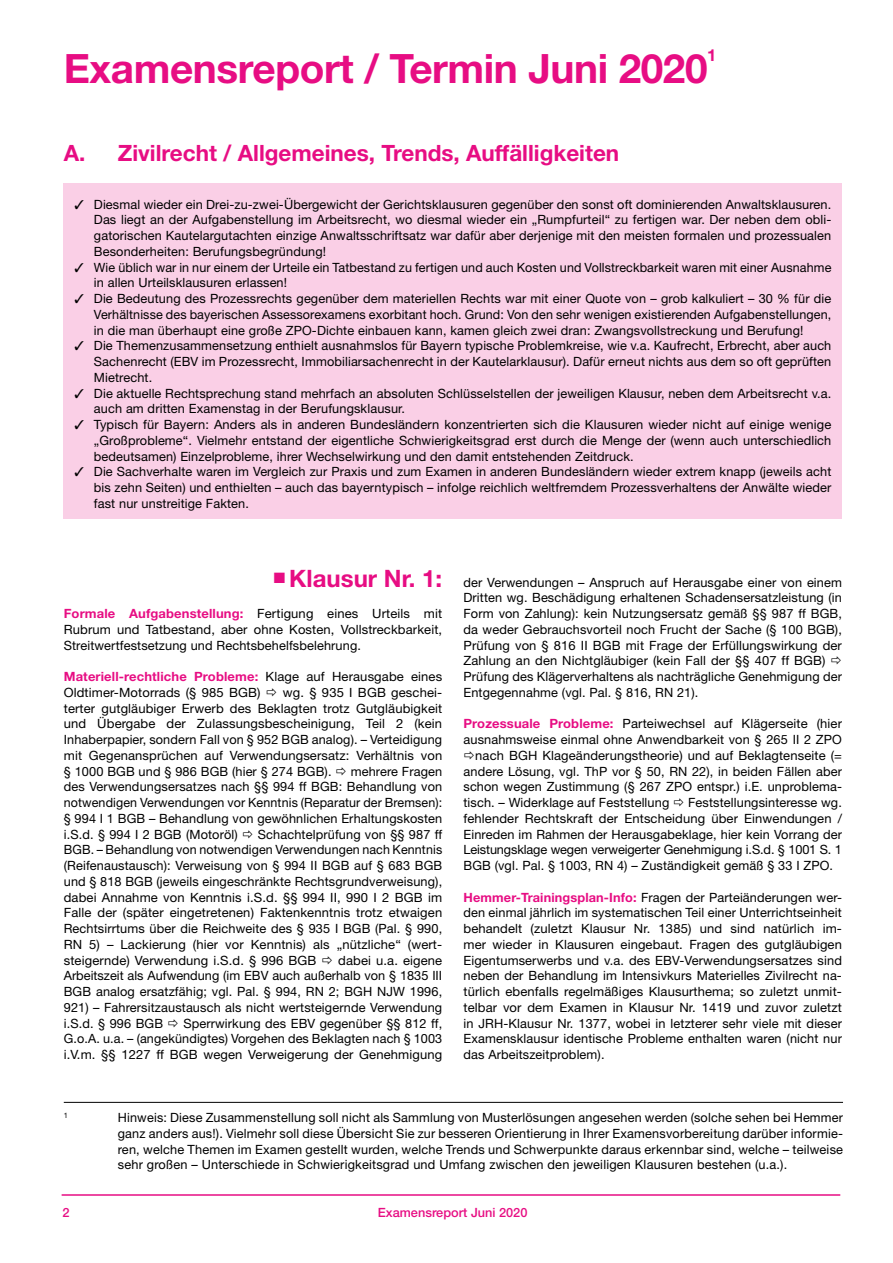
<style>
.page{position:relative;width:893px;height:1263px;background:#fff}
.page>*{position:absolute;margin:0;border:0;box-sizing:border-box;transform-origin:0 0}
.t1{font:700 40.5px "Helvetica Neue LT";letter-spacing:-.01em;color:#e70d83}
.t2{font:700 24px "Helvetica Neue LT";color:#e70d83}
.t3{font:700 22.5px "Helvetica Neue LT";color:#e70d83}
.t4{font:700 16.65px "Helvetica Neue LT";color:#e70d83}
.t5{font:12.75px/15.8px "Helvetica Neue LT";letter-spacing:.01em;color:#000;text-align:justify}
.t6{font:500 12.75px "Helvetica Neue LT";color:#e70d83}
.t7{font:7.5px "Helvetica Neue LT";color:#000}
.s1{font-weight:700;color:#e70d83}
</style>
<div class="page">
<hr style="left:62px;top:1194px;width:778px;height:2px;background:#e70d83">
<hr style="left:64px;top:1102px;width:779px;height:1px;background:#000">
<div style="left:64px;top:183px;width:778px;height:335px;background:#facfe6"></div>
<h1 class="t1" style="left:64px;top:43px;width:645px">Examensreport / Termin Juni 2020</h1>
<h3 class="t4" style="left:707px;top:45px;width:11px">1</h3>
<h3 class="t3" style="left:64px;top:139px;width:557px">A. Zivilrecht / Allgemeines, Trends, Auffälligkeiten</h3>
<p class="t5" style="left:94px;top:196px;width:739px;text-indent:-19px">✓ Diesmal wieder ein Drei-zu-zwei-Übergewicht der Gerichtsklausuren gegenüber den sonst oft dominierenden Anwaltsklausuren.<br>Das liegt an der Aufgabenstellung im Arbeitsrecht, wo diesmal wieder ein „Rumpfurteil“ zu fertigen war. Der neben dem obli&shy;gatorischen Kautelargutachten einzige Anwaltsschriftsatz war dafür aber derjenige mit den meisten formalen und prozessualen Besonderheiten: Berufungsbegründung!</p>
<p class="t5" style="left:94px;top:259px;width:739px;text-indent:-20px">✓ Wie üblich war in nur einem der Urteile ein Tatbestand zu fertigen und auch Kosten und Vollstreckbarkeit waren mit einer Ausnahme in allen Urteilsklausuren erlassen!</p>
<p class="t5" style="left:94px;top:290px;width:739px;text-indent:-19px">✓ Die Bedeutung des Prozessrechts gegenüber dem materiellen Rechts war mit einer Quote von – grob kalkuliert – 30 % für die Verhältnisse des bayerischen Assessorexamens exorbitant hoch. Grund: Von den sehr wenigen existierenden Aufgabenstellungen, in die man überhaupt eine große ZPO-Dichte einbauen kann, kamen gleich zwei dran: Zwangsvollstreckung und Berufung!</p>
<p class="t5" style="left:94px;top:338px;width:739px;text-indent:-20px">✓ Die Themenzusammensetzung enthielt ausnahmslos für Bayern typische Problemkreise, wie v.a. Kaufrecht, Erbrecht, aber auch Sachenrecht (EBV im Prozessrecht, Immobiliarsachenrecht in der Kautelarklausur). Dafür erneut nichts aus dem so oft geprüften Mietrecht.</p>
<p class="t5" style="left:94px;top:385px;width:739px;text-indent:-20px">✓ Die aktuelle Rechtsprechung stand mehrfach an absoluten Schlüsselstellen der jeweiligen Klausur, neben dem Arbeitsrecht v.a. auch am dritten Examenstag in der Berufungsklausur.</p>
<p class="t5" style="left:94px;top:416px;width:739px;text-indent:-20px">✓ Typisch für Bayern: Anders als in anderen Bundesländern konzentrierten sich die Klausuren wieder nicht auf einige wenige „Großprobleme“. Vielmehr entstand der eigentliche Schwierigkeitsgrad erst durch die Menge der (wenn auch unterschiedlich bedeutsamen) Einzelprobleme, ihrer Wechselwirkung und den damit entstehenden Zeitdruck.</p>
<p class="t5" style="left:94px;top:464px;width:739px;text-indent:-20px">✓ Die Sachverhalte waren im Vergleich zur Praxis und zum Examen in anderen Bundesländern wieder extrem knapp (jeweils acht bis zehn Seiten) und enthielten – auch das bayerntypisch – infolge reichlich weltfremdem Prozessverhaltens der Anwälte wieder fast nur unstreitige Fakten.</p>
<h2 class="t2" style="left:274px;top:563px;width:170px">■ Klausur Nr. 1:</h2>
<p class="t5" style="left:64px;top:605px;width:380px"><span class="s1">Formale Aufgabenstellung:</span> Fertigung eines Urteils mit Rubrum und Tatbestand, aber ohne Kosten, Vollstreckbarkeit, Streitwertfestsetzung und Rechtsbehelfsbelehrung.</p>
<p class="t5" style="left:64px;top:668px;width:380px"><span class="s1">Materiell-rechtliche Probleme:</span> Klage auf Herausgabe eines<br>Oldtimer-Motorrads (§ 985 BGB)</p>
<p class="t5" style="left:64px;top:684px;width:380px;text-indent:219px">wg. § 935 I BGB geschei&shy;terter gutgläubiger Erwerb des Beklagten trotz Gutgläubigkeit und Übergabe der Zulassungsbescheinigung, Teil 2 (kein Inhaberpapier, sondern Fall von § 952 BGB analog). – Verteidigung mit Gegenansprüchen auf Verwendungsersatz: Verhältnis von § 1000 BGB und § 986 BGB (hier § 274 BGB).</p>
<p class="t5" style="left:64px;top:763px;width:380px;text-indent:287px">mehrere Fragen des Verwendungsersatzes nach §§ 994 ff BGB: Behandlung von notwendigen Verwendungen vor Kenntnis (Reparatur der Bremsen): § 994 I 1 BGB – Behandlung von gewöhnlichen Erhaltungskosten i.S.d. § 994 I 2 BGB (Motoröl)</p>
<p class="t5" style="left:64px;top:826px;width:380px;text-indent:194px">Schachtelprüfung von §§ 987 ff BGB. – Behandlung von notwendigen Verwendungen nach Kenntnis (Reifenaustausch): Verweisung von § 994 II BGB auf § 683 BGB und § 818 BGB (jeweils eingeschränkte Rechtsgrundverweisung), dabei Annahme von Kenntnis i.S.d. §§ 994 II, 990 I 2 BGB im Falle der (später eingetretenen) Faktenkenntnis trotz etwaigen Rechtsirrtums über die Reichweite des § 935 I BGB (Pal. § 990, RN 5) – Lackierung (hier vor Kenntnis) als „nützliche“ (wert&shy;steigernde) Verwendung i.S.d. § 996 BGB</p>
<p class="t5" style="left:64px;top:952px;width:380px;text-indent:274px">dabei u.a. eigene Arbeitszeit als Aufwendung (im EBV auch außerhalb von § 1835 III BGB analog ersatzfähig; vgl. Pal. § 994, RN 2; BGH NJW 1996, 921) – Fahrersitzaustausch als nicht wertsteigernde Verwendung i.S.d. § 996 BGB</p>
<p class="t5" style="left:64px;top:1015px;width:380px;text-indent:120px">Sperrwirkung des EBV gegenüber §§ 812 ff, G.o.A. u.a. – (angekündigtes) Vorgehen des Beklagten nach § 1003 i.V.m. §§ 1227 ff BGB wegen Verweigerung der Genehmigung</p>
<p class="t5" style="left:463px;top:574px;width:380px;text-align:left">der Verwendungen – Anspruch auf Herausgabe einer von einem Dritten wg. Beschädigung erhaltenen Schadensersatzleistung (in Form von Zahlung): kein Nutzungsersatz gemäß §§ 987 ff BGB, da weder Gebrauchsvorteil noch Frucht der Sache (§ 100 BGB), Prüfung von § 816 II BGB mit Frage der Erfüllungswirkung der Zahlung an den Nichtgläubiger (kein Fall der §§ 407 ff BGB)<br>Prüfung des Klägerverhaltens als nachträgliche Genehmigung der Entgegennahme (vgl. Pal. § 816, RN 21).</p>
<p class="t5" style="left:463px;top:716px;width:380px"><span class="s1">Prozessuale Probleme:</span> Parteiwechsel auf Klägerseite (hier</p>
<p class="t5" style="left:463px;top:731px;width:380px">ausnahmsweise einmal ohne Anwendbarkeit von § 265 II 2 ZPO</p>
<p class="t5" style="left:475px;top:747px;width:368px">nach BGH Klageänderungstheorie) und auf Beklagtenseite (=</p>
<p class="t5" style="left:463px;top:763px;width:380px">andere Lösung, vgl. ThP vor § 50, RN 22), in beiden Fällen aber</p>
<p class="t5" style="left:463px;top:779px;width:380px">schon wegen Zustimmung (§ 267 ZPO entspr.) i.E. unproblema-</p>
<p class="t5" style="left:463px;top:794px;width:207px">tisch. – Widerklage auf Feststellung</p>
<p class="t5" style="left:463px;top:794px;width:380px;text-indent:225px">Feststellungsinteresse wg. fehlender Rechtskraft der Entscheidung über Einwendungen / Einreden im Rahmen der Herausgabeklage, hier kein Vorrang der Leistungsklage wegen verweigerter Genehmigung i.S.d. § 1001 S. 1<br>BGB (vgl. Pal. § 1003, RN 4) – Zuständigkeit gemäß § 33 I ZPO.</p>
<p class="t5" style="left:463px;top:889px;width:380px"><span class="s1">Hemmer-Trainingsplan-Info:</span> Fragen der Parteiänderungen wer&shy;den einmal jährlich im systematischen Teil einer Unterrichtseinheit behandelt (zuletzt Klausur Nr. 1385) und sind natürlich im&shy;mer wieder in Klausuren eingebaut. Fragen des gutgläubigen Eigentumserwerbs und v.a. des EBV-Verwendungsersatzes sind neben der Behandlung im Intensivkurs Materielles Zivilrecht na&shy;türlich ebenfalls regelmäßiges Klausurthema; so zuletzt unmit&shy;telbar vor dem Examen in Klausur Nr. 1419 und zuvor zuletzt in JRH-Klausur Nr. 1377, wobei in letzterer sehr viele mit dieser Examensklausur identische Probleme enthalten waren (nicht nur das Arbeitszeitproblem).</p>
<p class="t7" style="left:64px;top:1111px;width:6px">1</p>
<p class="t5" style="left:118px;top:1109px;width:727px">Hinweis: Diese Zusammenstellung soll nicht als Sammlung von Musterlösungen angesehen werden (solche sehen bei Hemmer ganz anders aus!). Vielmehr soll diese Übersicht Sie zur besseren Orientierung in Ihrer Examensvorbereitung darüber informie&shy;ren, welche Themen im Examen gestellt wurden, welche Trends und Schwerpunkte daraus erkennbar sind, welche – teilweise sehr großen – Unterschiede in Schwierigkeitsgrad und Umfang zwischen den jeweiligen Klausuren bestehen (u.a.).</p>
<p class="t6" style="left:62px;top:1204px;width:9px">2</p>
<p class="t6" style="left:378px;top:1204px;width:151px">Examensreport Juni 2020</p>
</div>
